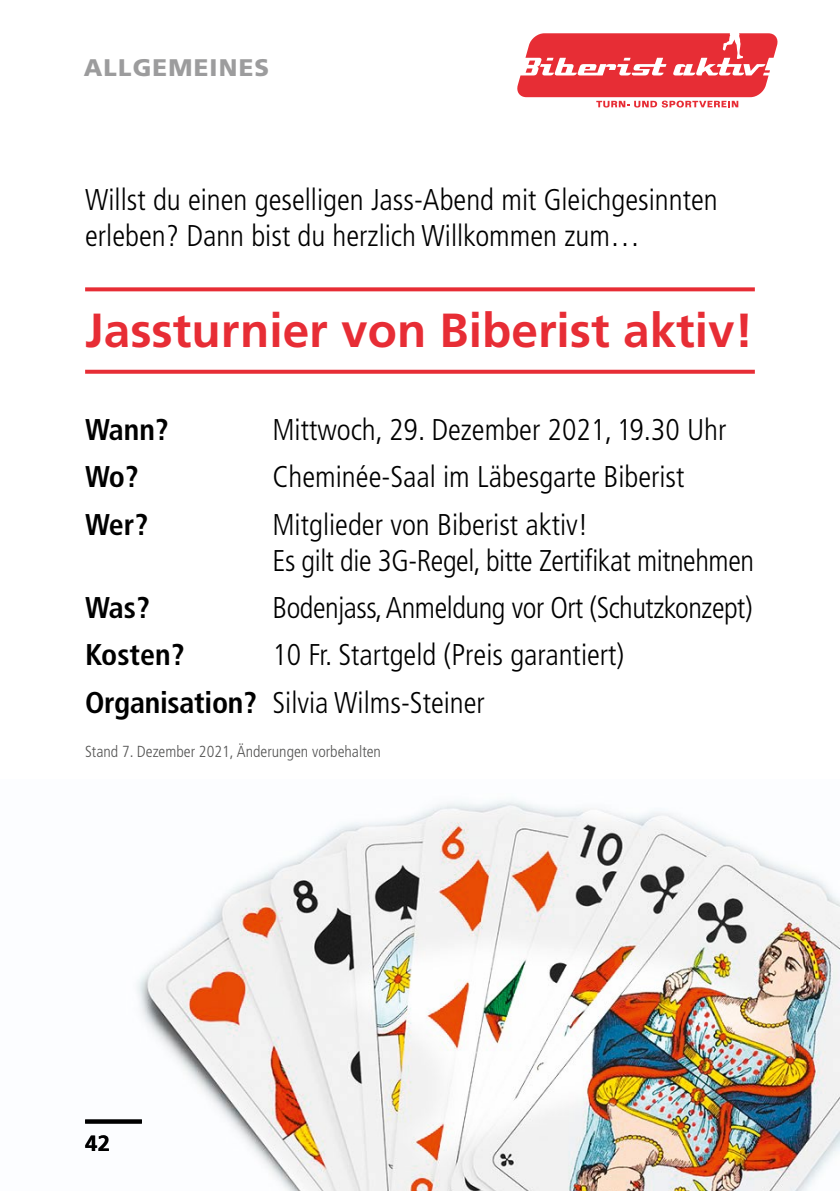
<style>
.page{position:relative;width:840px;height:1191px;background:#fff}
.page>*{position:absolute;margin:0;border:0;box-sizing:border-box;transform-origin:0 0}
.t1{font:700 47.8px "Frutiger";color:#e72d35}
.t2{font:300 condensed 30px/36px "Frutiger";color:#000}
.t3{font:700 condensed 30px "Frutiger";color:#000}
.t4{font:900 24px "Frutiger";letter-spacing:.05em;color:#9c9c9d}
.t5{font:700 22px "Frutiger";color:#000}
.t6{font:300 condensed 16px "Frutiger";color:#565655}
.s1{font-weight:700}
</style>
<div class="page">
<svg style="left:517px;top:33px;width:261px;height:75px"></svg>
<img style="left:85px;top:800px;width:754px;height:391px">
<svg style="left:85px;top:287px;width:669px;height:4px;background:#e93f47"></svg>
<svg style="left:85px;top:370px;width:669px;height:4px;background:#e83a41"></svg>
<svg style="left:85px;top:1119px;width:57px;height:4px"></svg>
<p class="t4" style="left:84px;top:53px;width:187px">ALLGEMEINES</p>
<p class="t2" style="left:85px;top:182px;width:633px">Willst du einen geselligen Jass-Abend mit Gleichgesinnten erleben? Dann bist du herzlich Willkommen zum…</p>
<h1 class="t1" style="left:85px;top:302px;width:669px">Jassturnier von Biberist aktiv!</h1>
<p class="t3" style="left:85px;top:412px;width:85px">Wann?</p>
<p class="t2" style="left:272px;top:412px;width:455px">Mittwoch, 29. Dezember 2021, 19.30 Uhr</p>
<p class="t3" style="left:85px;top:459px;width:55px">Wo?</p>
<p class="t2" style="left:272px;top:459px;width:413px">Cheminée-Saal im Läbesgarte Biberist</p>
<p class="t3" style="left:85px;top:506px;width:65px">Wer?</p>
<p class="t2" style="left:272px;top:506px;width:483px">Mitglieder von Biberist aktiv!<br>Es gilt die 3G-Regel, bitte Zertifikat mitnehmen</p>
<p class="t3" style="left:85px;top:590px;width:66px">Was?</p>
<p class="t2" style="left:272px;top:590px;width:481px">Bodenjass, Anmeldung vor Ort (Schutzkonzept)</p>
<p class="t3" style="left:85px;top:637px;width:101px">Kosten?</p>
<p class="t2" style="left:85px;top:631px;width:540px;line-height:47.4px;text-indent:187px">10 Fr. Startgeld (Preis garantiert)<br><span class="s1">Organisation?</span> Silvia Wilms-Steiner</p>
<p class="t6" style="left:85px;top:742px;width:297px">Stand 7. Dezember 2021, Änderungen vorbehalten</p>
<p class="t5" style="left:85px;top:1130px;width:26px">42</p>
</div>
